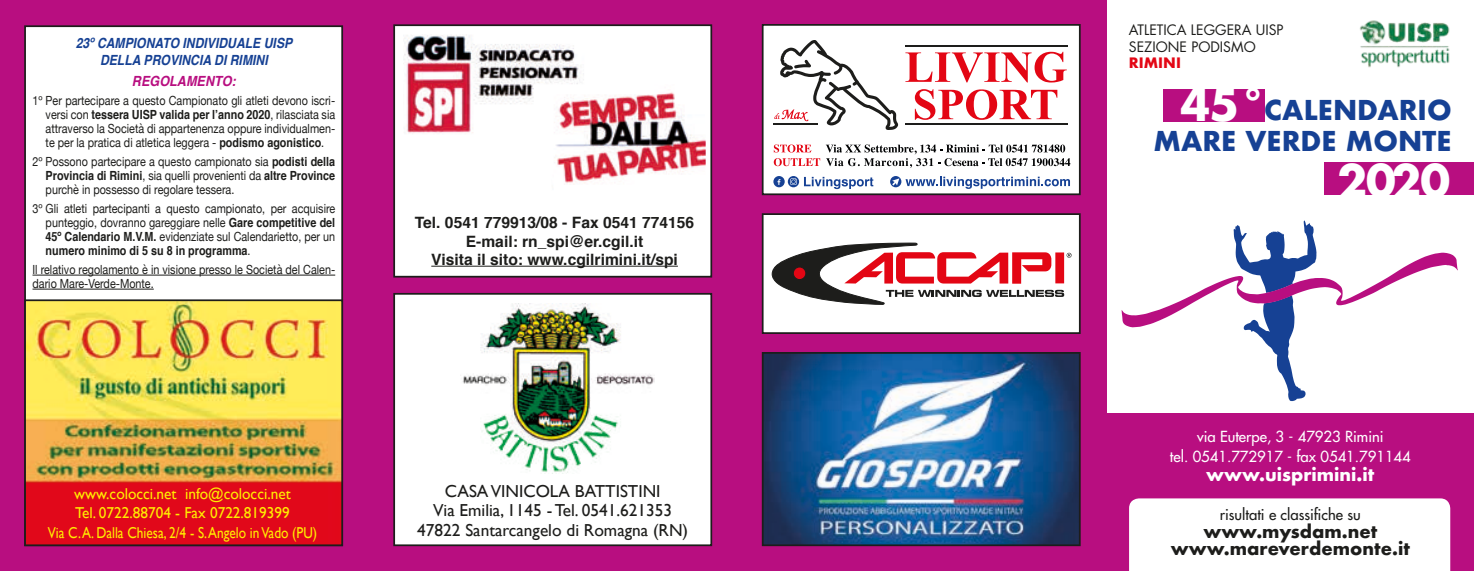
<style>
.page{position:relative;width:1474px;height:571px;background:#fff}
.page>*{position:absolute;margin:0;border:0;box-sizing:border-box;transform-origin:0 0}
.t1{font:700 43.75px "Futura";letter-spacing:-.02em;color:#fff}
.t2{font:700 26.6px/30.8px "Futura";color:#164194;text-align:right}
.t3{font:700 17.5px/17.5px "Futura";color:#1d1d1b;text-align:center}
.t4{font:700 17.5px "Futura";color:#fff}
.t5{font:17.32px/19.2px "Gill Sans";color:#1d1d1b;text-align:center}
.t6{font:15.75px/19.2px "Gill Sans";color:#ffed00;text-align:center}
.t7{font:700 15.58px/18.4px "Helvetica";color:#1d1d1b;text-align:center}
.t8{font:14.88px/19.2px "Futura";color:#fff;text-align:center}
.t9{font:14.88px "Futura";color:#1d1d1b}
.t10{font:italic 700 14px/16.8px "Helvetica";color:#164194;text-align:center;scale:.87 1}
.t11{font:14px/16.8px "Futura";color:#1d1d1b}
.t12{font:italic 700 14px "Helvetica";color:#b80e80;scale:.9 1}
.t13{font:700 14px "Futura";color:#e30614}
.t14{font:12.6px/14px "Helvetica Neue";color:#1d1d1b;scale:.86 1}
.t15{font:700 12.6px "Helvetica";color:#1d1d1b;scale:.86 1}
.s1{font-family:"Helvetica Neue";font-weight:400}
.s2{font-family:"Helvetica";font-weight:700}
</style>
<div class="page">
<div style="left:1101px;top:413px;width:372px;height:157px;background:#b80e80"></div>
<div style="left:0;top:0;width:1106px;height:570px;background:#b80e80"></div>
<div style="left:394px;top:25px;width:317px;height:251px;background:#fff"></div>
<div style="left:393px;top:24px;width:319px;height:253px;border:2px solid #1d1d1b"></div>
<img style="left:403px;top:35px;width:302px;height:150px">
<hr style="left:431px;top:266px;width:247px;height:1px;background:#1d1d1b">
<div style="left:394px;top:294px;width:317px;height:251px;background:#fff"></div>
<div style="left:393px;top:293px;width:319px;height:253px;border:2px solid #1d1d1b"></div>
<img style="left:462px;top:303px;width:192px;height:170px">
<img style="left:764px;top:355px;width:313px;height:188px">
<div style="left:761px;top:352px;width:319px;height:194px;border:2px solid #1d1d1b"></div>
<div style="left:762px;top:25px;width:317px;height:169px;background:#fff"></div>
<div style="left:761px;top:24px;width:319px;height:171px;border:2px solid #1d1d1b"></div>
<img style="left:1360px;top:20px;width:90px;height:48px">
<div style="left:1324px;top:162px;width:149px;height:33px;background:#b80e80"></div>
<div style="left:1163px;top:89px;width:101px;height:33px;background:#b80e80"></div>
<div style="left:1129px;top:498px;width:321px;height:72px;background:#fff"></div>
<div style="left:25px;top:26px;width:317px;height:519px;background:#fff"></div>
<hr style="left:32px;top:275px;width:303px;height:1px;background:#1d1d1b">
<hr style="left:32px;top:289px;width:122px;height:1px;background:#1d1d1b">
<img style="left:27px;top:302px;width:313px;height:241px">
<div style="left:24px;top:299px;width:319px;height:247px;border:2px solid #1d1d1b"></div>
<svg style="left:905px;top:52px;width:161px;height:30px"></svg>
<svg style="left:914px;top:89px;width:143px;height:31px"></svg>
<hr style="left:904px;top:45px;width:163px;height:2px;background:#1d1d1b">
<hr style="left:904px;top:123px;width:163px;height:2px;background:#1d1d1b">
<hr style="left:773px;top:123px;width:45px;height:2px;background:#1d1d1b">
<svg style="left:774px;top:40px;width:124px;height:90px"></svg>
<svg style="left:890px;top:176px;width:11px;height:11px"></svg>
<svg style="left:773px;top:144px;width:297px;height:24px"></svg>
<svg style="left:773px;top:176px;width:100px;height:13px"></svg>
<svg style="left:905px;top:177px;width:165px;height:12px"></svg>
<svg style="left:892px;top:178px;width:7px;height:7px"></svg>
<svg style="left:1121px;top:220px;width:336px;height:181px"></svg>
<div style="left:762px;top:214px;width:317px;height:119px;background:#fff"></div>
<svg style="left:771px;top:243px;width:300px;height:61px"></svg>
<div style="left:761px;top:213px;width:319px;height:121px;border:2px solid #1d1d1b"></div>
<p class="t10" style="left:76px;top:35px;width:250px">23º CAMPIONATO INDIVIDUALE UISP<br>DELLA PROVINCIA DI RIMINI</p>
<p class="t12" style="left:132px;top:69px;width:117px">REGOLAMENTO:</p>
<p class="t14" style="left:32px;top:94px;width:353px">1º Per partecipare a questo Campionato gli atleti devono iscri-</p>
<p class="t15" style="left:46px;top:104px;width:338px"><span class="s1">versi con</span> tessera UISP valida per l’anno 2020<span class="s1">, rilasciata sia</span></p>
<p class="t14" style="left:46px;top:122px;width:338px">attraverso la Società di appartenenza oppure individualmen&shy;te per la pratica di atletica leggera - <span class="s2">podismo agonistico</span>.</p>
<p class="t14" style="left:32px;top:155px;width:353px">2º Possono partecipare a questo campionato sia <span class="s2">podisti della</span></p>
<p class="t15" style="left:46px;top:165px;width:338px">Provincia di Rimini<span class="s1">, sia quelli provenienti da</span> altre Province</p>
<p class="t14" style="left:32px;top:180px;width:353px;line-height:18.9px;text-indent:13px">purchè in possesso di regolare tessera.<br>3º Gli atleti partecipanti a questo campionato, per acquisire</p>
<p class="t14" style="left:46px;top:216px;width:338px">punteggio, dovranno gareggiare nelle <span class="s2">Gare competitive del<br>45º Calendario M.V.M.</span> evidenziate sul Calendarietto, per un</p>
<p class="t15" style="left:46px;top:240px;width:240px">numero minimo di 5 su 8 in programma<span class="s1">.</span></p>
<p class="t14" style="left:32px;top:263px;width:353px">Il relativo regolamento è in visione presso le Società del Calen&shy;dario Mare-Verde-Monte.</p>
<p class="t6" style="left:48px;top:484px;width:271px">www.colocci.net info@colocci.net<br>Tel. 0722.88704 - Fax 0722.819399<br>Via C. A. Dalla Chiesa, 2/4 - S. Angelo in Vado (PU)</p>
<p class="t7" style="left:415px;top:214px;width:281px">Tel. 0541 779913/08 - Fax 0541 774156<br>E-mail: rn_spi@er.cgil.it<br>Visita il sito: www.cgilrimini.it/spi</p>
<h3 class="t5" style="left:417px;top:481px;width:272px">CASA VINICOLA BATTISTINI<br>Via Emilia, 1145 - Tel. 0541.621353<br>47822 Santarcangelo di Romagna (RN)</h3>
<p class="t11" style="left:1128px;top:21px;width:156px">ATLETICA LEGGERA UISP<br>SEZIONE PODISMO</p>
<p class="t13" style="left:1128px;top:53px;width:54px">RIMINI</p>
<h1 class="t1" style="left:1180px;top:73px;width:89px">45°</h1>
<h2 class="t2" style="left:1153px;top:94px;width:300px">41<sup>º</sup> CALENDARIO<br>MARE VERDE MONTE</h2>
<h1 class="t1" style="left:1337px;top:148px;width:114px">2020</h1>
<p class="t8" style="left:1169px;top:427px;width:242px">via Euterpe, 3 - 47923 Rimini<br>tel. 0541.772917 - fax 0541.791144</p>
<h3 class="t4" style="left:1206px;top:461px;width:170px">www.uisprimini.it</h3>
<p class="t9" style="left:1219px;top:505px;width:142px">risultati e classifiche su</p>
<h3 class="t3" style="left:1170px;top:522px;width:240px">www.mysdam.net www.mareverdemonte.it</h3>
</div>
